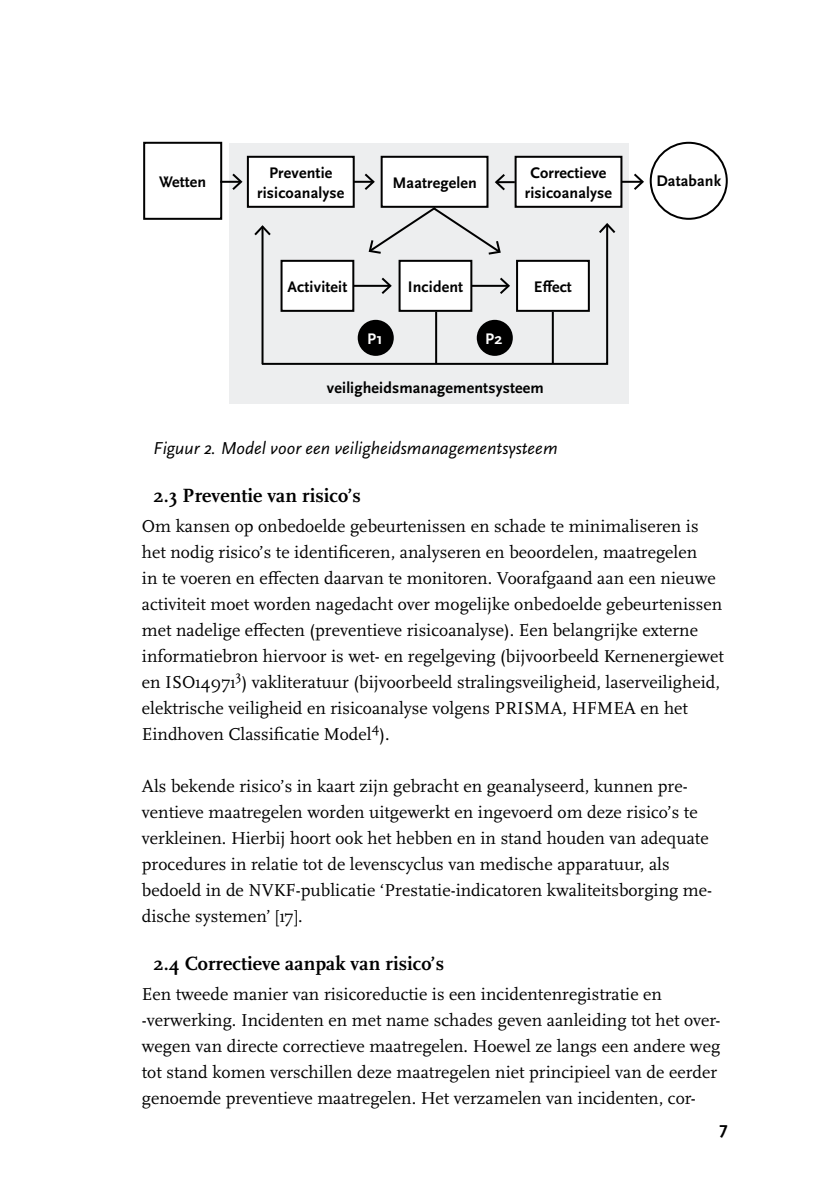
<style>
.page{position:relative;width:840px;height:1191px;background:#fff}
.page>*{position:absolute;margin:0;border:0;box-sizing:border-box;transform-origin:0 0}
.t1{font:700 20px "Scala OT";color:#000}
.t2{font:18px/26px "Scala OT";color:#000}
.t3{font:italic 18px "Scala Sans OT";color:#000}
.t4{font:700 18px "Scala Sans OT";color:#000}
.t5{font:700 16px/20px "Scala Sans OT";letter-spacing:.01em;color:#000;text-align:center}
.t6{font:700 16px "Scala Sans OT";color:#fff}
</style>
<div class="page">
<div style="left:229px;top:144px;width:399px;height:260px;background:#edeeef"></div>
<svg style="left:412px;top:205px;width:77px;height:17px"></svg>
<hr style="left:220px;top:181px;width:21px;height:2px;background:#000">
<svg style="left:230px;top:173px;width:13px;height:17px"></svg>
<hr style="left:352px;top:181px;width:21px;height:2px;background:#000">
<svg style="left:362px;top:173px;width:13px;height:17px"></svg>
<hr style="left:621px;top:181px;width:21px;height:2px;background:#000">
<svg style="left:631px;top:173px;width:13px;height:17px"></svg>
<svg style="left:495px;top:174px;width:19px;height:17px"></svg>
<svg style="left:254px;top:228px;width:6px;height:8px"></svg>
<div style="left:143px;top:142px;width:79px;height:78px;border:2px solid #000"></div>
<div style="left:381px;top:157px;width:106px;height:50px;background:#fff"></div>
<div style="left:380px;top:156px;width:108px;height:52px;border:2px solid #000"></div>
<div style="left:248px;top:157px;width:105px;height:50px;background:#fff"></div>
<div style="left:247px;top:156px;width:107px;height:52px;border:2px solid #000"></div>
<div style="left:515px;top:157px;width:106px;height:50px;background:#fff"></div>
<div style="left:514px;top:156px;width:108px;height:52px;border:2px solid #000"></div>
<div style="left:649px;top:142px;width:78px;height:78px;border:2px solid #000;border-radius:50%"></div>
<svg style="left:260px;top:222px;width:348px;height:143px"></svg>
<svg style="left:596px;top:222px;width:20px;height:13px"></svg>
<hr style="left:435px;top:312px;width:2px;height:52px;background:#000">
<hr style="left:551px;top:312px;width:2px;height:52px;background:#000">
<p class="t5" style="left:257px;top:162px;width:89px">Preventie risicoanalyse</p>
<p class="t5" style="left:524px;top:162px;width:89px">Correctieve risicoanalyse</p>
<p class="t5" style="left:656px;top:170px;width:66px">Databank</p>
<p class="t5" style="left:159px;top:171px;width:49px">Wetten</p>
<p class="t5" style="left:392px;top:172px;width:86px">Maatregelen</p>
<p class="t5" style="left:287px;top:276px;width:61px">Activiteit</p>
<p class="t5" style="left:407px;top:276px;width:57px">Incident</p>
<p class="t5" style="left:533px;top:276px;width:39px">Effect</p>
<p class="t6" style="left:367px;top:329px;width:17px">P1</p>
<p class="t6" style="left:485px;top:329px;width:19px">P2</p>
<p class="t5" style="left:327px;top:377px;width:218px">veiligheidsmanagementsysteem</p>
<p class="t3" style="left:153px;top:437px;width:406px">Figuur 2. Model voor een veiligheidsmanagementsysteem</p>
<p class="t1" style="left:153px;top:484px;width:209px">2.3 Preventie van risico’s</p>
<p class="t2" style="left:142px;top:513px;width:583px">Om kansen op onbedoelde gebeurtenissen en schade te minimaliseren is het nodig risico’s te identificeren, analyseren en beoordelen, maatregelen<br>in te voeren en effecten daarvan te monitoren. Voorafgaand aan een nieuwe activiteit moet worden nagedacht over mogelijke onbedoelde gebeurtenissen met nadelige effecten (preventieve risicoanalyse). Een belangrijke externe informatiebron hiervoor is wet- en regelgeving (bijvoorbeeld Kernenergiewet en ISO14971<sup>3</sup>) vakliteratuur (bijvoorbeeld stralingsveiligheid, laserveiligheid, elektrische veiligheid en risicoanalyse volgens PRISMA, HFMEA en het Eindhoven Classificatie Model<sup>4</sup>).</p>
<p class="t2" style="left:142px;top:773px;width:571px">Als bekende risico’s in kaart zijn gebracht en geanalyseerd, kunnen pre&shy;ventieve maatregelen worden uitgewerkt en ingevoerd om deze risico’s te verkleinen. Hierbij hoort ook het hebben en in stand houden van adequate procedures in relatie tot de levenscyclus van medische apparatuur, als bedoeld in de NVKF-publicatie ‘Prestatie-indicatoren kwaliteitsborging me&shy;dische systemen’ [17].</p>
<p class="t1" style="left:153px;top:952px;width:292px">2.4 Correctieve aanpak van risico’s</p>
<p class="t2" style="left:142px;top:981px;width:579px">Een tweede manier van risicoreductie is een incidentenregistratie en -verwerking. Incidenten en met name schades geven aanleiding tot het over&shy;wegen van directe correctieve maatregelen. Hoewel ze langs een andere weg tot stand komen verschillen deze maatregelen niet principieel van de eerder genoemde preventieve maatregelen. Het verzamelen van incidenten, cor-</p>
<p class="t4" style="left:719px;top:1117px;width:10px">7</p>
</div>
